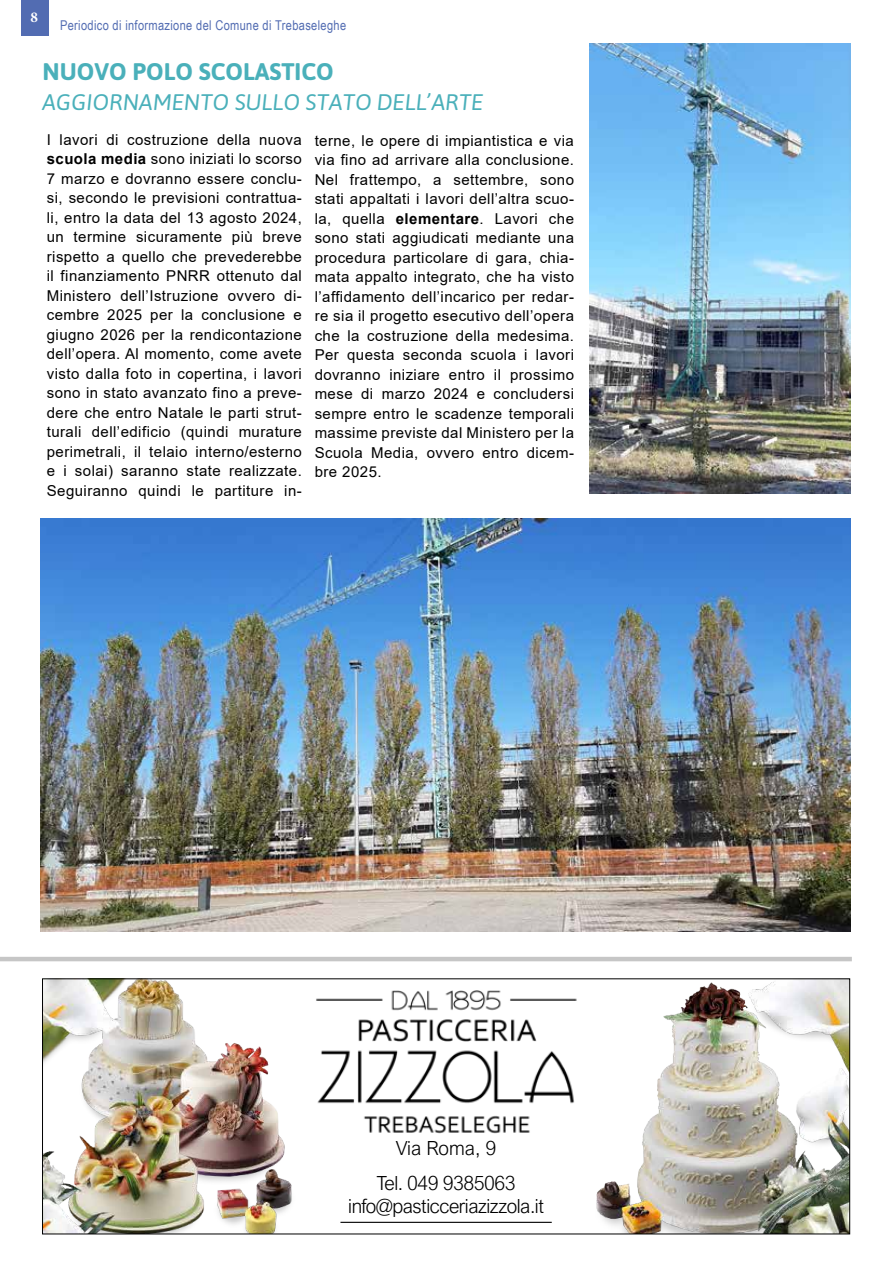
<style>
.page{position:relative;width:893px;height:1263px;background:#fff}
.page>*{position:absolute;margin:0;border:0;box-sizing:border-box;transform-origin:0 0}
.t1{font:700 24px "Asap";color:#4ab0ba}
.t2{font:italic 22.5px "Asap";color:#4ab0ba}
.t3{font:300 19.5px/34.5px "Arial Nova";letter-spacing:-.025em;color:#000;text-align:center}
.t4{font:15px/19.5px "Arial";letter-spacing:.03em;color:#000;text-align:justify}
.t5{font:700 15px "Minion Pro";color:#fff}
.t6{font:13.5px "Arial Narrow";letter-spacing:.025em;color:#526cb2}
.s1{font-weight:700}
</style>
<div class="page">
<div style="left:21px;top:0;width:27px;height:35px;background:#526cb2"></div>
<hr style="left:0;top:957px;width:852px;height:4px;background:#c6c6c6">
<img style="left:596px;top:981px;width:252px;height:251px">
<img style="left:44px;top:981px;width:248px;height:251px">
<img style="left:316px;top:990px;width:261px;height:143px">
<hr style="left:340px;top:1222px;width:212px;height:1px;background:#000">
<div style="left:42px;top:979px;width:808px;height:255px;border:1px solid #000"></div>
<img style="left:40px;top:519px;width:810px;height:413px">
<img style="left:590px;top:43px;width:260px;height:450px">
<p class="t5" style="left:30px;top:6px;width:9px">8</p>
<p class="t6" style="left:60px;top:16px;width:288px">Periodico di informazione del Comune di Trebaseleghe</p>
<h1 class="t1" style="left:43px;top:55px;width:293px">NUOVO POLO SCOLASTICO</h1>
<h2 class="t2" style="left:43px;top:87px;width:443px">AGGIORNAMENTO SULLO STATO DELL’ARTE</h2>
<p class="t4" style="left:47px;top:130px;width:257px">I lavori di costruzione della nuova <span class="s1">scuola media</span> sono iniziati lo scorso 7 marzo e dovranno essere conclu&shy;si, secondo le previsioni contrattua&shy;li, entro la data del 13 agosto 2024, un termine sicuramente più breve rispetto a quello che prevederebbe il finanziamento PNRR ottenuto dal Ministero dell’Istruzione ovvero di&shy;cembre 2025 per la conclusione e giugno 2026 per la rendicontazione dell’opera. Al momento, come avete visto dalla foto in copertina, i lavori sono in stato avanzato fino a preve&shy;dere che entro Natale le parti strut&shy;turali dell’edificio (quindi murature perimetrali, il telaio interno/esterno e i solai) saranno state realizzate.<br>Seguiranno quindi le partiture in-</p>
<p class="t4" style="left:315px;top:131px;width:261px">terne, le opere di impiantistica e via via fino ad arrivare alla conclusione.<br>Nel frattempo, a settembre, sono stati appaltati i lavori dell’altra scuo&shy;la, quella <span class="s1">elementare</span>. Lavori che sono stati aggiudicati mediante una procedura particolare di gara, chia&shy;mata appalto integrato, che ha visto l’affidamento dell’incarico per redar&shy;re sia il progetto esecutivo dell’opera che la costruzione della medesima.<br>Per questa seconda scuola i lavori dovranno iniziare entro il prossimo mese di marzo 2024 e concludersi sempre entro le scadenze temporali massime previste dal Ministero per la Scuola Media, ovvero entro dicem&shy;bre 2025.</p>
<h3 class="t3" style="left:376px;top:1131px;width:141px">Via Roma, 9<br>Tel. 049 9385063</h3>
<h3 class="t3" style="left:348px;top:1189px;width:197px">info@pasticceriazizzola.it</h3>
</div>
